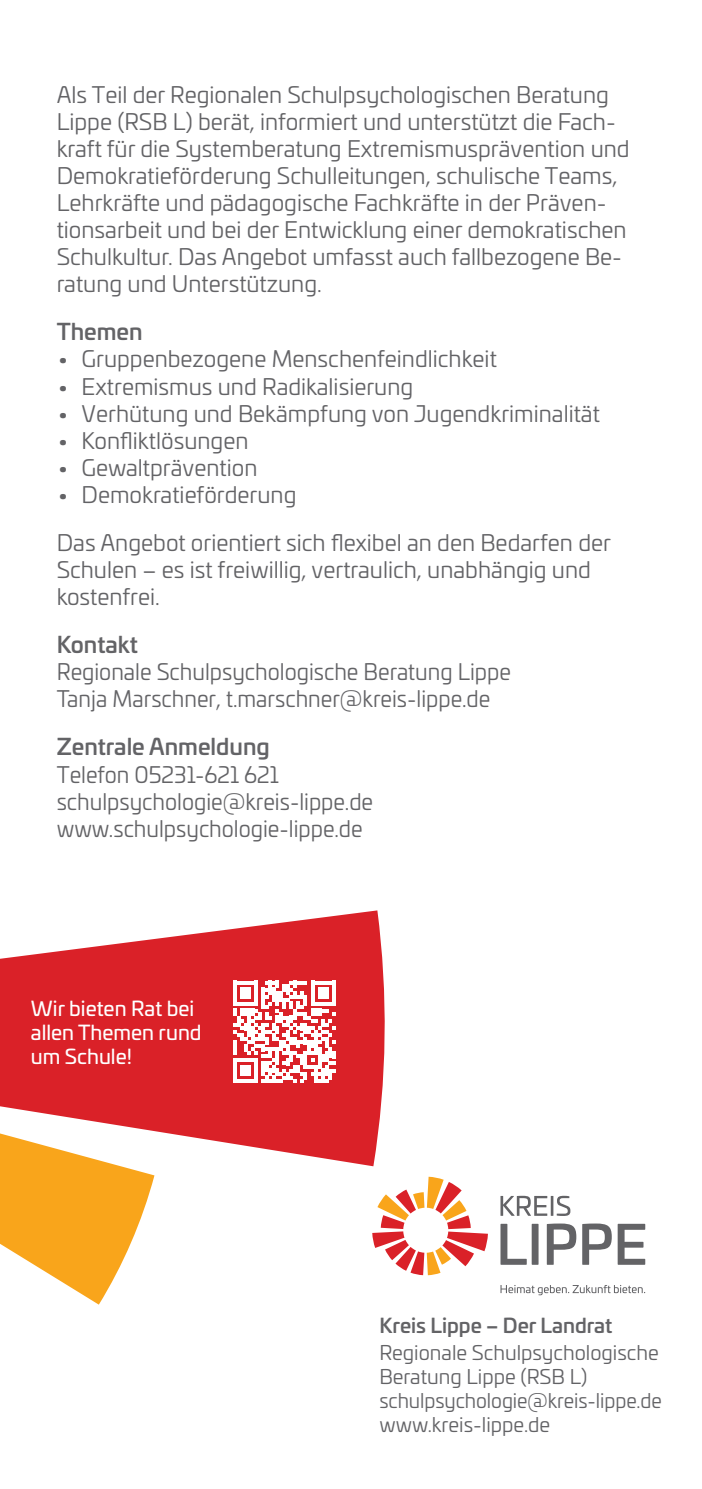
<style>
.page{position:relative;width:702px;height:1489px;background:#fff}
.page>*{position:absolute;margin:0;border:0;box-sizing:border-box;transform-origin:0 0}
.Absatz{font:22.5px/27px "Univia Pro";color:#636366}
.Absatz-2{font:22.5px/27px "Univia Pro";color:#636366;scale:.96 1}
.Absatz-3{font:500 22.5px "Univia Pro";color:#636366}
.t1{font:20.25px "Univia Pro";color:#fff}
.Adresse{font:20px/24px "Univia Pro";color:#636366}
.Absender{font:500 20px "Univia Pro";color:#636366}
.s1{font-weight:500}
</style>
<div class="page">
<svg style="left:0;top:1166px;width:154px;height:138px"></svg>
<svg style="left:0;top:910px;width:385px;height:256px;fill:#da2128"></svg>
<svg style="left:500px;top:1223px;width:26px;height:41px"></svg>
<div style="left:531px;top:1223px;width:7px;height:41px;background:#636366"></div>
<svg style="left:546px;top:1223px;width:30px;height:41px"></svg>
<svg style="left:582px;top:1223px;width:29px;height:41px"></svg>
<svg style="left:617px;top:1223px;width:28px;height:41px"></svg>
<svg style="left:500px;top:1195px;width:47px;height:20px"></svg>
<hr style="left:550px;top:1195px;width:3px;height:20px;background:#636366">
<svg style="left:556px;top:1195px;width:14px;height:20px"></svg>
<svg style="left:500px;top:1285px;width:145px;height:10px"></svg>
<svg style="left:372px;top:1176px;width:116px;height:99px"></svg>
<svg style="left:233px;top:980px;width:102px;height:102px"></svg>
<p class="Absatz" style="left:57px;top:80px;width:574px">Als Teil der Regionalen Schulpsychologischen Beratung Lippe (RSB L) berät, informiert und unterstützt die Fach&shy;kraft für die Systemberatung Extremismusprävention und Demokratieförderung Schulleitungen, schulische Teams, Lehrkräfte und pädagogische Fachkräfte in der Präven&shy;tionsarbeit und bei der Entwicklung einer demokratischen Schulkultur. Das Angebot umfasst auch fallbezogene Be&shy;ratung und Unterstützung.</p>
<p class="Absatz-3" style="left:57px;top:314px;width:87px">Themen</p>
<p class="Absatz" style="left:57px;top:345px;width:441px">• Gruppenbezogene Menschenfeindlichkeit</p>
<p class="Absatz" style="left:57px;top:372px;width:358px">• Extremismus und Radikalisierung</p>
<p class="Absatz" style="left:57px;top:399px;width:544px">• Verhütung und Bekämpfung von Jugendkriminalität</p>
<p class="Absatz" style="left:57px;top:426px;width:193px">• Konfliktlösungen</p>
<p class="Absatz" style="left:57px;top:453px;width:202px">• Gewaltprävention</p>
<p class="Absatz" style="left:57px;top:480px;width:241px">• Demokratieförderung</p>
<p class="Absatz" style="left:57px;top:528px;width:555px">Das Angebot orientiert sich flexibel an den Bedarfen der<br>Schulen – es ist freiwillig, vertraulich, unabhängig und kostenfrei.</p>
<p class="Absatz-2" style="left:57px;top:630px;width:474px"><span class="s1">Kontakt<br></span>Regionale Schulpsychologische Beratung Lippe<br>Tanja Marschner, t.marschner@kreis-lippe.de</p>
<p class="Absatz-2" style="left:57px;top:732px;width:331px"><span class="s1">Zentrale Anmeldung<br></span>Telefon 05231-621 621 schulpsychologie@kreis-lippe.de www.schulpsychologie-lippe.de</p>
<p class="t1" style="left:31px;top:992px;width:165px">Wir bieten Rat bei</p>
<p class="t1" style="left:31px;top:1017px;width:172px">allen Themen rund</p>
<p class="t1" style="left:31px;top:1041px;width:103px">um Schule!</p>
<p class="Absender" style="left:379px;top:1309px;width:235px">Kreis Lippe – Der Landrat</p>
<p class="Adresse" style="left:379px;top:1339px;width:281px">Regionale Schulpsychologische</p>
<p class="Adresse" style="left:379px;top:1363px;width:209px">Beratung Lippe (RSB L)</p>
<p class="Adresse" style="left:379px;top:1387px;width:284px">schulpsychologie@kreis-lippe.de www.kreis-lippe.de</p>
</div>
